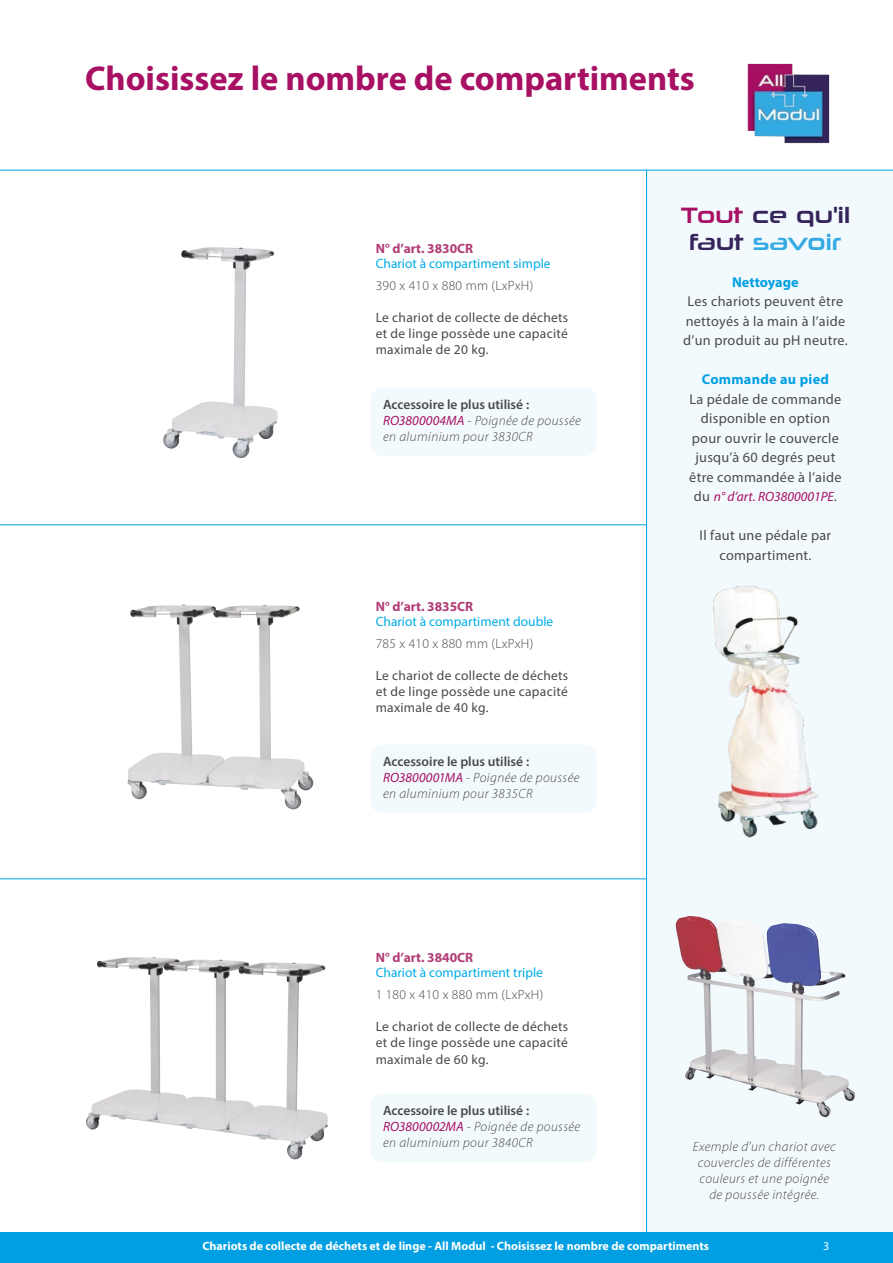
<style>
.page{position:relative;width:893px;height:1263px;background:#fff}
.page>*{position:absolute;margin:0;border:0;box-sizing:border-box;transform-origin:0 0}
.Topkop{font:700 34.5px "Myriad Pro";color:#a71063}
.t1{font:22.5px/27px "Neuropolitical Rg";color:#36255b;text-align:center}
.Zijkant_plt_txt{font:14.25px/19.5px "Myriad Pro";letter-spacing:.02em;color:#4a4a49;text-align:center}
.Zijkant_plt_txt-2{font:700 14.25px "Myriad Pro";letter-spacing:.02em;color:#009fe3}
.Zijkant_kopje{font:700 14.25px "Myriad Pro";color:#009fe3}
.Light_plt_txt_italic{font:italic 300 13.5px/16.2px "Myriad Pro";letter-spacing:.03em;color:#4a4a49}
.Platte_tekst{font:13.5px/16.2px "Myriad Pro";letter-spacing:.02em;color:#4a4a49;text-align:justify}
.Titel{font:13.5px "Myriad Pro";color:#00ace9}
.t2{font:600 13.5px "Myriad Pro";color:#4a4a49}
.Light_plt_txt{font:300 13.5px "Myriad Pro";letter-spacing:.02em;color:#4a4a49}
.Art_nr{font:700 13.5px "Myriad Pro";color:#b23c75}
.Zijkant_plt_txt-3{font:italic 13.5px "Myriad Pro";color:#a71063}
.t3{font:700 12px "Myriad Pro";color:#fff}
.t4{font:12px "Myriad Pro";color:#fff}
.s1{font-weight:400;color:#a71063}
.s2{color:#a71063}
.s3{color:#34aae2}
.s4{font-style:normal;font-size:14.25px;color:#4a4a49}
</style>
<div class="page">
<div style="left:647px;top:171px;width:246px;height:1061px;background:#f3fafe"></div>
<hr style="left:646px;top:170px;width:1px;height:1062px;background:#009fe3">
<hr style="left:0;top:524px;width:647px;height:1px;background:#009fe3">
<hr style="left:0;top:878px;width:647px;height:1px;background:#009fe3">
<img style="left:163px;top:247px;width:115px;height:212px">
<img style="left:127px;top:605px;width:187px;height:204px">
<img style="left:86px;top:957px;width:242px;height:203px">
<img style="left:713px;top:585px;width:106px;height:253px">
<div style="left:370px;top:387px;width:227px;height:69px;background:#f3fafe;border-radius:13px"></div>
<div style="left:370px;top:744px;width:227px;height:69px;background:#f3fafe;border-radius:13px"></div>
<div style="left:370px;top:1093px;width:227px;height:69px;background:#f3fafe;border-radius:13px"></div>
<img style="left:675px;top:917px;width:180px;height:201px">
<div style="left:0;top:1232px;width:893px;height:31px;background:#009fe3"></div>
<img style="left:747px;top:64px;width:82px;height:79px">
<hr style="left:0;top:170px;width:893px;height:1px;background:#009fe3">
<p class="Topkop" style="left:85px;top:56px;width:611px">Choisissez le nombre de compartiments</p>
<p class="Art_nr" style="left:376px;top:240px;width:99px">N° d’art. 3830CR</p>
<p class="Titel" style="left:376px;top:255px;width:176px">Chariot à compartiment simple</p>
<p class="Light_plt_txt" style="left:376px;top:277px;width:159px">390 x 410 x 880 mm (LxPxH)</p>
<p class="Platte_tekst" style="left:376px;top:309px;width:194px">Le chariot de collecte de déchets et de linge possède une capacité maximale de 20 kg.</p>
<p class="t2" style="left:383px;top:396px;width:148px">Accessoire le plus utilisé :</p>
<p class="Light_plt_txt_italic" style="left:383px;top:412px;width:199px"><span class="s1">RO3800004MA</span> - Poignée de poussée en aluminium pour 3830CR</p>
<p class="Art_nr" style="left:376px;top:597px;width:99px">N° d’art. 3835CR</p>
<p class="Titel" style="left:376px;top:613px;width:179px">Chariot à compartiment double</p>
<p class="Light_plt_txt" style="left:376px;top:635px;width:159px">785 x 410 x 880 mm (LxPxH)</p>
<p class="Platte_tekst" style="left:376px;top:667px;width:194px">Le chariot de collecte de déchets et de linge possède une capacité maximale de 40 kg.</p>
<p class="t2" style="left:383px;top:753px;width:148px">Accessoire le plus utilisé :</p>
<p class="Light_plt_txt_italic" style="left:383px;top:769px;width:198px"><span class="s1">RO3800001MA</span> - Poignée de poussée en aluminium pour 3835CR</p>
<p class="Art_nr" style="left:376px;top:949px;width:99px">N° d’art. 3840CR</p>
<p class="Titel" style="left:376px;top:964px;width:169px">Chariot à compartiment triple</p>
<p class="Light_plt_txt" style="left:376px;top:986px;width:169px">1 180 x 410 x 880 mm (LxPxH)</p>
<p class="Platte_tekst" style="left:376px;top:1018px;width:194px">Le chariot de collecte de déchets et de linge possède une capacité maximale de 60 kg.</p>
<p class="t1" style="left:681px;top:201px;width:171px"><span class="s2">Tout</span> ce qu'il faut <span class="s3">savoir</span></p>
<p class="Zijkant_kopje" style="left:732px;top:272px;width:68px">Nettoyage</p>
<p class="Zijkant_plt_txt" style="left:683px;top:291px;width:166px">Les chariots peuvent être nettoyés à la main à l’aide d’un produit au pH neutre.</p>
<p class="Zijkant_plt_txt-2" style="left:702px;top:370px;width:129px">Commande au pied</p>
<p class="Zijkant_plt_txt" style="left:689px;top:389px;width:154px">La pédale de commande disponible en option pour ouvrir le couvercle jusqu’à 60 degrés peut être commandée à l’aide</p>
<p class="Zijkant_plt_txt-3" style="left:694px;top:488px;width:144px"><span class="s4">du</span> n° d’art. RO3800001PE<span class="s4">.</span></p>
<p class="Zijkant_plt_txt" style="left:699px;top:525px;width:133px">Il faut une pédale par compartiment.</p>
<p class="t2" style="left:383px;top:1102px;width:148px">Accessoire le plus utilisé :</p>
<p class="Light_plt_txt_italic" style="left:383px;top:1118px;width:199px"><span class="s1">RO3800002MA</span> - Poignée de poussée en aluminium pour 3840CR</p>
<p class="Light_plt_txt_italic" style="left:693px;top:1138px;width:145px;text-align:center">Exemple d’un chariot avec couvercles de différentes couleurs et une poignée de poussée intégrée.</p>
<p class="t3" style="left:202px;top:1238px;width:508px">Chariots de collecte de déchets et de linge - All Modul - Choisissez le nombre de compartiments</p>
<p class="t4" style="left:823px;top:1239px;width:8px">3</p>
</div>
